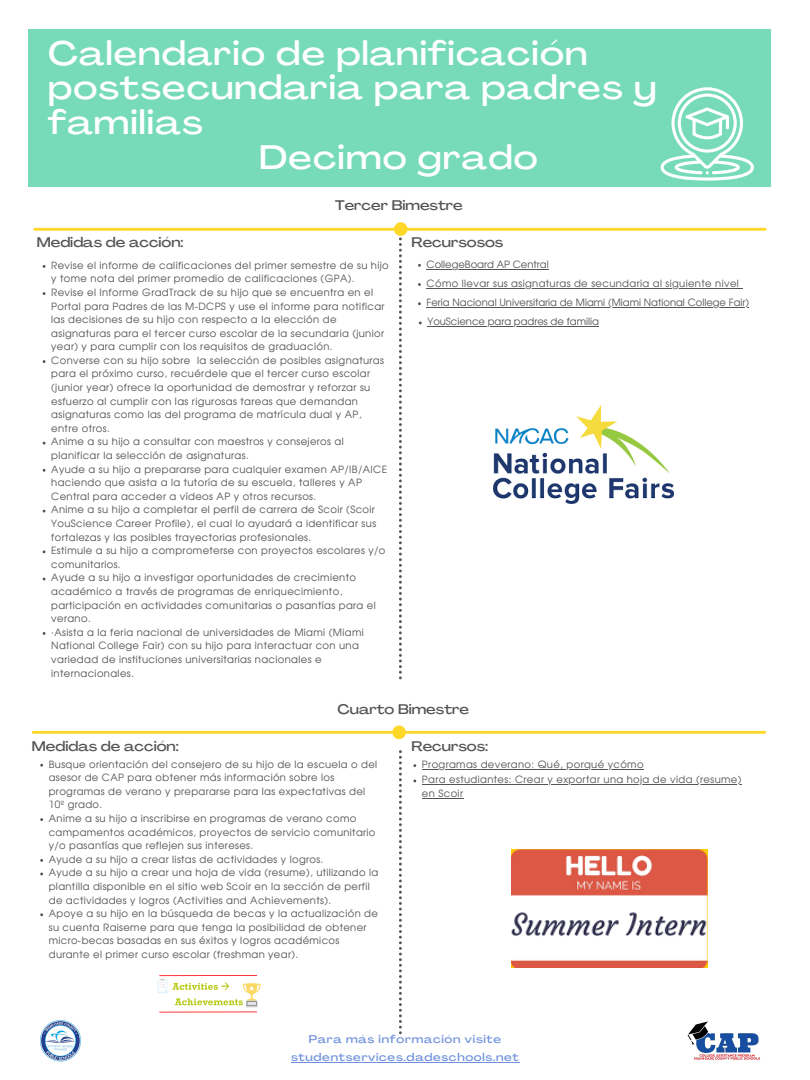
<style>
.page{position:relative;width:810px;height:1080px;background:#fff}
.page>*{position:absolute;margin:0;border:0;box-sizing:border-box;transform-origin:0 0}
.t1{font:500 expanded 33.5px "Agrandir";letter-spacing:.035em;color:#fff}
.t2{font:500 expanded 13.75px "Agrandir";color:#545454}
.t3{font:500 expanded 11px/17.4px "Agrandir";letter-spacing:.065em;color:#6f91dd;text-align:center}
.t4{font:10px/13.6px "Evolventa";letter-spacing:.04em;color:#545454}
.t5{font:10px/19.2px "Evolventa";color:#545454}
</style>
<div class="page">
<div style="left:29px;top:30px;width:742px;height:157px;background:#77dbba"></div>
<svg style="left:399px;top:237px;width:3px;height:442px"></svg>
<svg style="left:661px;top:87px;width:93px;height:94px"></svg>
<hr style="left:35px;top:228px;width:364px;height:3px;background:#ffd728">
<div style="left:394px;top:222px;width:14px;height:14px;background:#ffd728;border-radius:50%"></div>
<hr style="left:401px;top:228px;width:364px;height:3px;background:#ffd728">
<hr style="left:401px;top:731px;width:364px;height:3px;background:#ffd728">
<div style="left:392px;top:726px;width:14px;height:13px;background:#ffd728;border-radius:50%"></div>
<hr style="left:33px;top:731px;width:363px;height:3px;background:#ffd728">
<svg style="left:399px;top:750px;width:3px;height:284px"></svg>
<img style="left:687px;top:1021px;width:73px;height:39px">
<img style="left:40px;top:1020px;width:41px;height:42px">
<img style="left:494px;top:406px;width:179px;height:97px">
<img style="left:511px;top:849px;width:196px;height:118px">
<img style="left:157px;top:975px;width:104px;height:38px">
<hr style="left:291px;top:1062px;width:229px;height:1px;background:#6f91dd">
<hr style="left:427px;top:269px;width:122px;height:1px;background:#545454">
<hr style="left:427px;top:288px;width:312px;height:1px;background:#545454">
<hr style="left:427px;top:307px;width:322px;height:1px;background:#545454">
<hr style="left:422px;top:769px;width:222px;height:1px;background:#545454">
<hr style="left:422px;top:784px;width:320px;height:1px;background:#545454">
<hr style="left:422px;top:798px;width:41px;height:1px;background:#545454">
<hr style="left:427px;top:326px;width:172px;height:1px;background:#545454">
<h1 class="t1" style="left:48px;top:40px;width:541px">Calendario de planificación</h1>
<h1 class="t1" style="left:48px;top:74px;width:610px">postsecundaria para padres y</h1>
<h1 class="t1" style="left:48px;top:109px;width:156px">familias</h1>
<h1 class="t1" style="left:259px;top:144px;width:280px">Decimo grado</h1>
<h2 class="t2" style="left:37px;top:237px;width:148px">Medidas de acción:</h2>
<h2 class="t2" style="left:335px;top:200px;width:129px">Tercer Bimestre</h2>
<h2 class="t2" style="left:411px;top:237px;width:94px">Recursosos</h2>
<p class="t4" style="left:51px;top:259px;width:339px">Revise el informe de calificaciones del primer semestre de su hijo y tome nota del primer promedio de calificaciones (GPA).<br>Revise el Informe GradTrack de su hijo que se encuentra en el Portal para Padres de las M-DCPS y use el informe para notificar las decisiones de su hijo con respecto a la elección de asignaturas para el tercer curso escolar de la secundaria (junior year) y para cumplir con los requisitos de graduación.<br>Converse con su hijo sobre la selección de posibles asignaturas para el próximo curso, recuérdele que el tercer curso escolar (junior year) ofrece la oportunidad de demostrar y reforzar su esfuerzo al cumplir con las rigurosas tareas que demandan asignaturas como las del programa de matrícula dual y AP, entre otros.<br>Anime a su hijo a consultar con maestros y consejeros al planificar la selección de asignaturas.<br>Ayude a su hijo a prepararse para cualquier examen AP/IB/AICE haciendo que asista a la tutoría de su escuela, talleres y AP Central para acceder a vídeos AP y otros recursos.<br>Anime a su hijo a completar el perfil de carrera de Scoir (Scoir YouScience Career Profile), el cual lo ayudará a identificar sus fortalezas y las posibles trayectorias profesionales.<br>Estimule a su hijo a comprometerse con proyectos escolares y/o comunitarios.<br>Ayude a su hijo a investigar oportunidades de crecimiento académico a través de programas de enriquecimiento, participación en actividades comunitarias o pasantías para el verano.<br>·Asista a la feria nacional de universidades de Miami (Miami National College Fair) con su hijo para interactuar con una variedad de instituciones universitarias nacionales e internacionales.</p>
<p class="t5" style="left:427px;top:255px;width:324px">CollegeBoard AP Central<br>Cómo llevar sus asignaturas de secundaria al siguiente nivel<br>Feria Nacional Universitaria de Miami (Miami National College Fair)</p>
<p class="t5" style="left:427px;top:313px;width:173px">YouScience para padres de familia</p>
<h2 class="t2" style="left:338px;top:704px;width:133px">Cuarto Bimestre</h2>
<h2 class="t2" style="left:32px;top:740px;width:148px">Medidas de acción:</h2>
<h2 class="t2" style="left:411px;top:740px;width:78px">Recursos:</h2>
<p class="t4" style="left:49px;top:758px;width:331px">Busque orientación del consejero de su hijo de la escuela o del asesor de CAP para obtener más información sobre los programas de verano y prepararse para las expectativas del 10º grado.<br>Anime a su hijo a inscribirse en programas de verano como campamentos académicos, proyectos de servicio comunitario y/o pasantías que reflejen sus intereses.<br>Ayude a su hijo a crear listas de actividades y logros.<br>Ayude a su hijo a crear una hoja de vida (resume), utilizando la plantilla disponible en el sitio web Scoir en la sección de perfil de actividades y logros (Activities and Achievements).<br>Apoye a su hijo en la búsqueda de becas y la actualización de su cuenta Raiseme para que tenga la posibilidad de obtener micro-becas basadas en sus éxitos y logros académicos durante el primer curso escolar (freshman year).</p>
<p class="t4" style="left:422px;top:757px;width:321px;line-height:15.4px">Programas deverano: Qué, porqué ycómo<br>Para estudiantes: Crear y exportar una hoja de vida (resume)</p>
<p class="t4" style="left:422px;top:787px;width:43px">en Scoir</p>
<p class="t3" style="left:291px;top:1032px;width:229px">Para más información visite studentservices.dadeschools.net</p>
</div>
